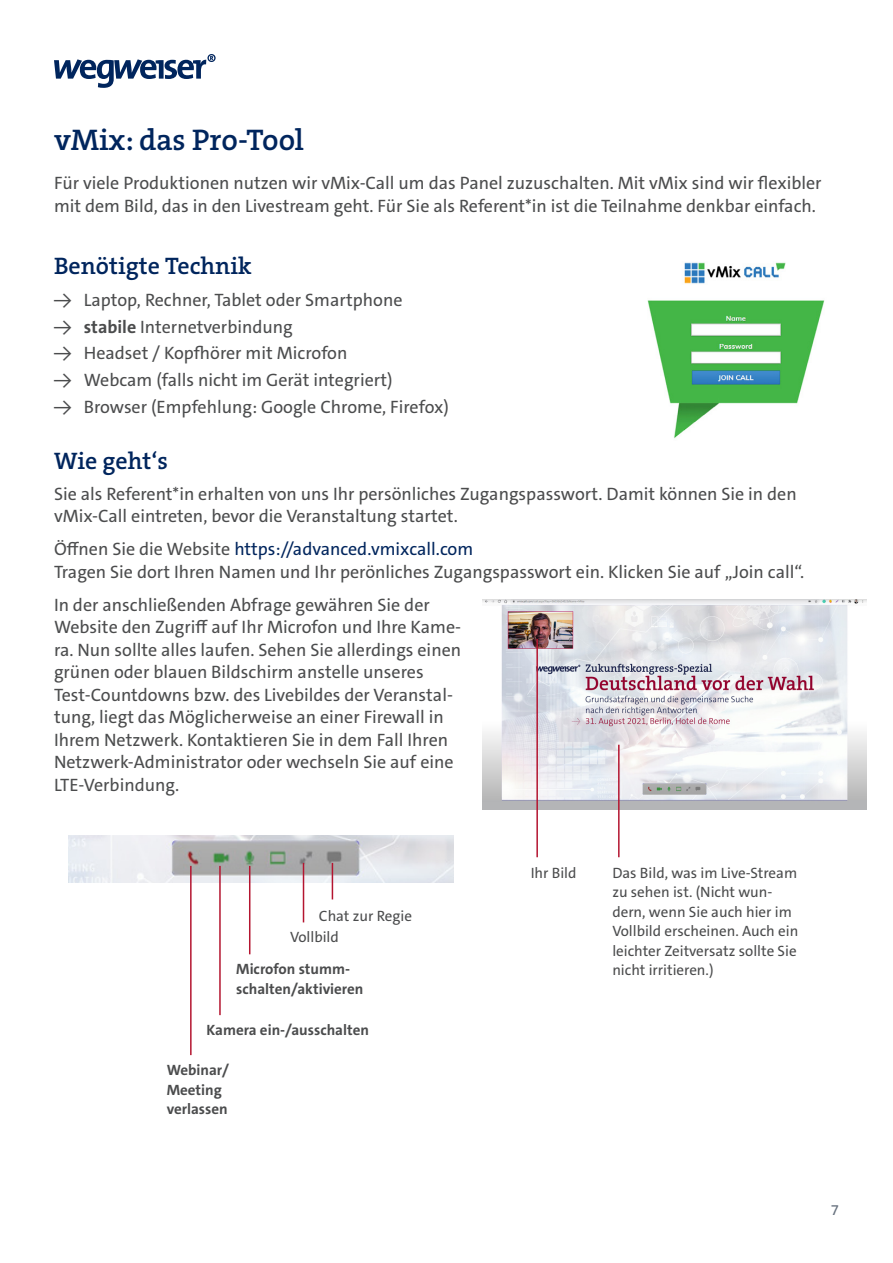
<style>
.page{position:relative;width:893px;height:1263px;background:#fff}
.page>*{position:absolute;margin:0;border:0;box-sizing:border-box;transform-origin:0 0}
.Headline_1{font:600 30px "The Serif B W6";color:#00255d}
.Headline_2{font:600 24px "The Serif B W6";color:#00255d}
.Standard_Fließtext{font:18px/22.5px "The Sans C5";color:#4b4c4d}
.Anmekrung{font:15px/19.5px "The Sans C5";color:#4b4c4d}
.Anmekrung-2{font:700 15px/19.5px "The Sans C5";color:#4b4c4d}
.t1{font:15px "The Sans C5";color:#67717e}
.s1{font-weight:700}
.s2{color:#00255d}
</style>
<div class="page">
<svg style="left:54px;top:54px;width:162px;height:34px"></svg>
<img style="left:69px;top:835px;width:384px;height:48px">
<img style="left:482px;top:599px;width:384px;height:210px">
<img style="left:647px;top:262px;width:178px;height:177px">
<hr style="left:536px;top:639px;width:2px;height:218px;background:#b41530">
<hr style="left:618px;top:745px;width:2px;height:112px;background:#b41530">
<hr style="left:249px;top:866px;width:1px;height:88px;background:#b41530">
<hr style="left:303px;top:863px;width:1px;height:59px;background:#b41530">
<hr style="left:332px;top:863px;width:1px;height:36px;background:#b41530">
<hr style="left:219px;top:866px;width:2px;height:149px;background:#b41530">
<hr style="left:190px;top:866px;width:2px;height:189px;background:#b41530">
<p class="Headline_1" style="left:54px;top:120px;width:251px">vMix: das Pro-Tool</p>
<p class="Standard_Fließtext" style="left:54px;top:172px;width:769px">Für viele Produktionen nutzen wir vMix-Call um das Panel zuzuschalten. Mit vMix sind wir flexibler mit dem Bild, das in den Livestream geht. Für Sie als Referent*in ist die Teilnahme denkbar einfach.</p>
<p class="Headline_2" style="left:54px;top:250px;width:199px">Benötigte Technik</p>
<p class="Standard_Fließtext" style="left:54px;top:289px;width:350px">→ Laptop, Rechner, Tablet oder Smartphone</p>
<p class="Standard_Fließtext" style="left:54px;top:315px;width:240px">→ <span class="s1">stabile</span> Internetverbindung</p>
<p class="Standard_Fließtext" style="left:54px;top:342px;width:295px">→ Headset / Kopfhörer mit Microfon</p>
<p class="Standard_Fließtext" style="left:54px;top:369px;width:340px">→ Webcam (falls nicht im Gerät integriert)</p>
<p class="Standard_Fließtext" style="left:54px;top:396px;width:396px">→ Browser (Empfehlung: Google Chrome, Firefox)</p>
<p class="Headline_2" style="left:54px;top:445px;width:115px">Wie geht‘s</p>
<p class="Standard_Fließtext" style="left:54px;top:482px;width:744px">Sie als Referent*in erhalten von uns Ihr persönliches Zugangspasswort. Damit können Sie in den vMix-Call eintreten, bevor die Veranstaltung startet.</p>
<p class="Standard_Fließtext" style="left:54px;top:538px;width:752px">Öffnen Sie die Website <span class="s2">https://advanced.vmixcall.com<br></span>Tragen Sie dort Ihren Namen und Ihr perönliches Zugangspasswort ein. Klicken Sie auf „Join call“.</p>
<p class="Standard_Fließtext" style="left:54px;top:594px;width:409px">In der anschließenden Abfrage gewähren Sie der Website den Zugriff auf Ihr Microfon und Ihre Kame&shy;ra. Nun sollte alles laufen. Sehen Sie allerdings einen grünen oder blauen Bildschirm anstelle unseres Test-Countdowns bzw. des Livebildes der Veranstal&shy;tung, liegt das Möglicherweise an einer Firewall in Ihrem Netzwerk. Kontaktieren Sie in dem Fall Ihren Netzwerk-Administrator oder wechseln Sie auf eine LTE-Verbindung.</p>
<p class="Anmekrung" style="left:319px;top:906px;width:95px">Chat zur Regie</p>
<p class="Anmekrung" style="left:290px;top:928px;width:50px">Vollbild</p>
<p class="Anmekrung-2" style="left:236px;top:960px;width:129px">Microfon stumm&shy;schalten/aktivieren</p>
<p class="Anmekrung-2" style="left:206px;top:1020px;width:164px">Kamera ein-/ausschalten</p>
<p class="Anmekrung-2" style="left:167px;top:1060px;width:64px">Webinar/<br>Meeting verlassen</p>
<p class="Anmekrung" style="left:531px;top:863px;width:47px">Ihr Bild</p>
<p class="Anmekrung" style="left:612px;top:863px;width:187px">Das Bild, was im Live-Stream zu sehen ist. (Nicht wun&shy;dern, wenn Sie auch hier im<br>Vollbild erscheinen. Auch ein leichter Zeitversatz sollte Sie nicht irritieren.)</p>
<p class="t1" style="left:831px;top:1200px;width:10px">7</p>
</div>
